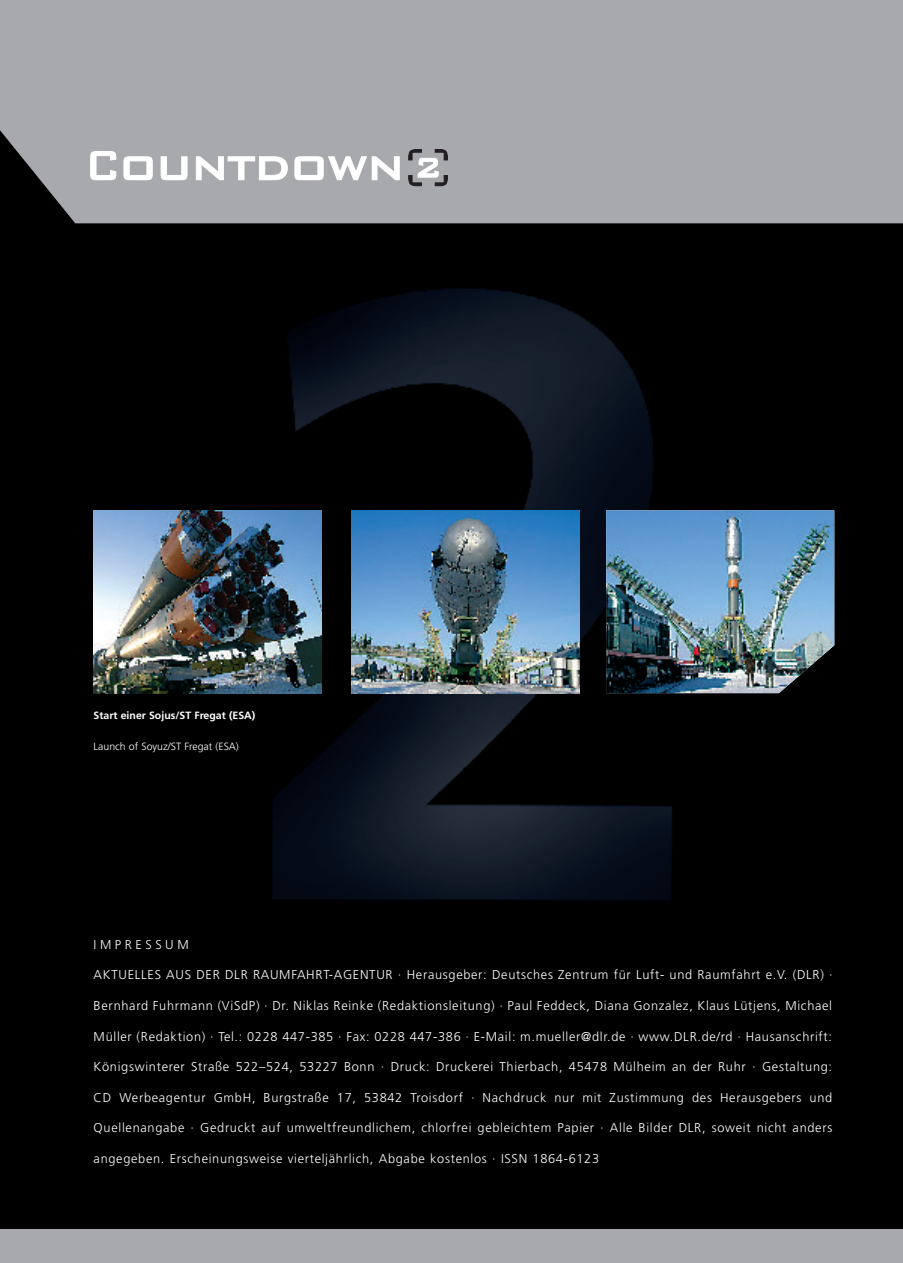
<style>
.page{position:relative;width:903px;height:1263px;background:#fff}
.page>*{position:absolute;margin:0;border:0;box-sizing:border-box;transform-origin:0 0}
.t1{font:300 12.75px "Frutiger";letter-spacing:.055em;color:#fff}
.t2{font:300 12.75px "Frutiger";letter-spacing:.28em;color:#fff}
.t3{font:700 10.5px "Frutiger";color:#fff}
.t4{font:300 10.5px "Frutiger";color:#fff}
</style>
<div class="page">
<img style="left:0;top:223px;width:902px;height:1006px">
<img style="left:94px;top:510px;width:227px;height:183px">
<img style="left:351px;top:510px;width:228px;height:183px">
<img style="left:605px;top:510px;width:228px;height:183px">
<div style="left:0;top:1229px;width:902px;height:34px;background:#a8a9ad"></div>
<div style="left:0;top:0;width:902px;height:223px;background:#a8a9ad"></div>
<svg style="left:90px;top:151px;width:26px;height:29px"></svg>
<svg style="left:123px;top:156px;width:30px;height:24px"></svg>
<svg style="left:160px;top:156px;width:27px;height:24px"></svg>
<svg style="left:196px;top:156px;width:92px;height:24px"></svg>
<svg style="left:294px;top:156px;width:105px;height:25px"></svg>
<svg style="left:408px;top:149px;width:39px;height:37px"></svg>
<p class="t3" style="left:94px;top:711px;width:163px">Start einer Sojus/ST Fregat (ESA)</p>
<p class="t4" style="left:94px;top:742px;width:147px">Launch of Soyuz/ST Fregat (ESA)</p>
<p class="t2" style="left:94px;top:939px;width:96px">IMPRESSUM</p>
<p class="t1" style="left:94px;top:970px;width:740px">AKTUELLES AUS DER DLR RAUMFAHRT-AGENTUR · Herausgeber: Deutsches Zentrum für Luft- und Raumfahrt e.V. (DLR) ·</p>
<p class="t1" style="left:94px;top:1000px;width:739px">Bernhard Fuhrmann (ViSdP) · Dr. Niklas Reinke (Redaktionsleitung) · Paul Feddeck, Diana Gonzalez, Klaus Lütjens, Michael</p>
<p class="t1" style="left:94px;top:1031px;width:739px">Müller (Redaktion) · Tel.: 0228 447-385 · Fax: 0228 447-386 · E-Mail: m.mueller@dlr.de · www.DLR.de/rd · Hausanschrift:</p>
<p class="t1" style="left:94px;top:1061px;width:739px">Königswinterer Straße 522–524, 53227 Bonn · Druck: Druckerei Thierbach, 45478 Mülheim an der Ruhr · Gestaltung:</p>
<p class="t1" style="left:94px;top:1092px;width:739px">CD Werbeagentur GmbH, Burgstraße 17, 53842 Troisdorf · Nachdruck nur mit Zustimmung des Herausgebers und</p>
<p class="t1" style="left:94px;top:1123px;width:739px">Quellenangabe · Gedruckt auf umweltfreundlichem, chlorfrei gebleichtem Papier · Alle Bilder DLR, soweit nicht anders</p>
<p class="t1" style="left:94px;top:1153px;width:506px">angegeben. Erscheinungsweise vierteljährlich, Abgabe kostenlos · ISSN 1864-6123</p>
</div>
